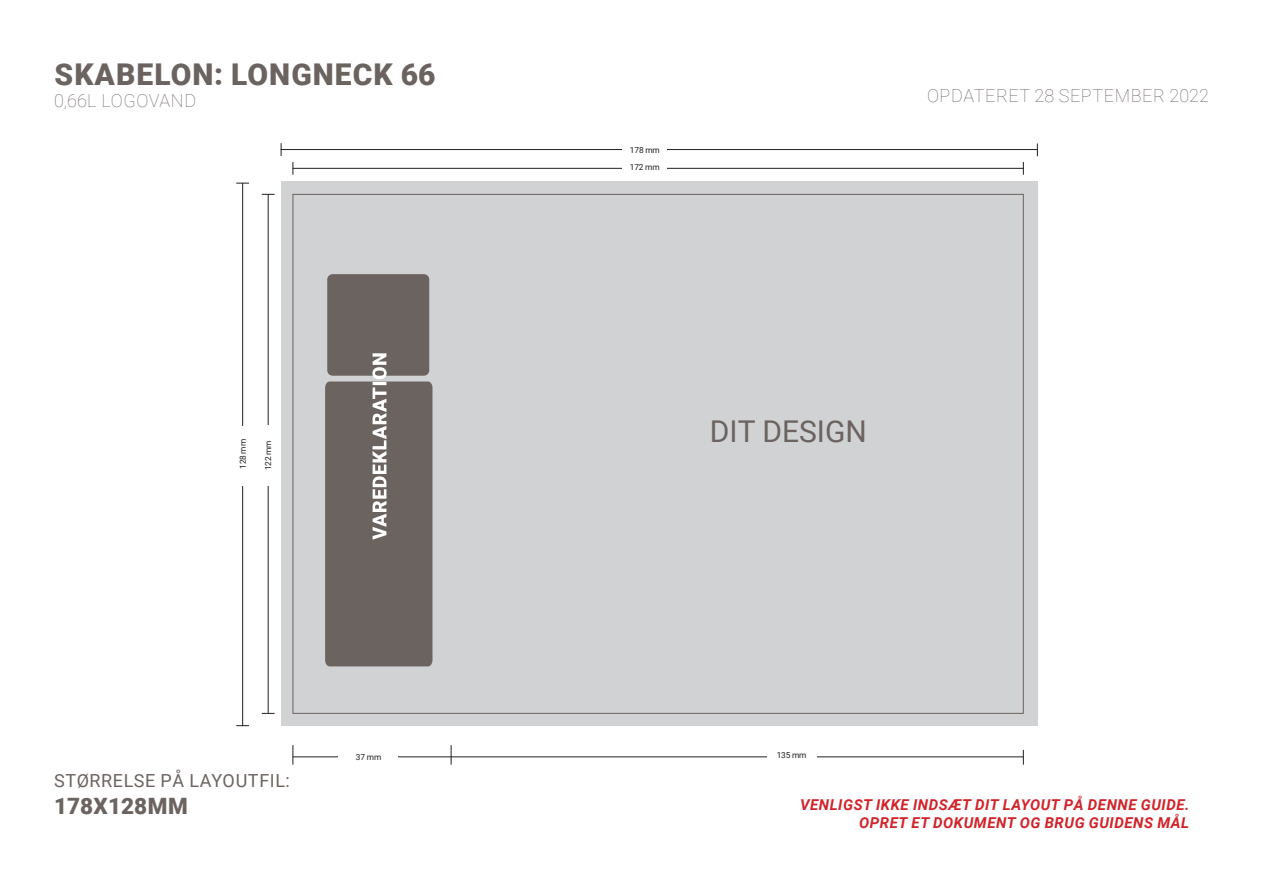
<style>
.page{position:relative;width:1263px;height:893px;background:#fff}
.page>*{position:absolute;margin:0;border:0;box-sizing:border-box;transform-origin:0 0}
.t1{font:900 30px "Roboto";letter-spacing:.035em;color:#6b6360}
.t2{font:30px "Roboto";color:#6b6360}
.t3{font:900 22.5px "Roboto";letter-spacing:.01em;color:#6b6360}
.t4{font:100 18px "Roboto";letter-spacing:.035em;color:#6b6360}
.t5{font:18px "Roboto";letter-spacing:.035em;color:#6b6360}
.t6{font:italic 700 15px/18px "Roboto";letter-spacing:.035em;color:#d1232a;text-align:right}
.t7{font:8.25px "Roboto";letter-spacing:-.02em;color:#231f20}
</style>
<div class="page">
<div style="left:281px;top:182px;width:757px;height:544px;background:#d1d2d4"></div>
<hr style="left:281px;top:149px;width:757px;height:1px;background:#231f20">
<svg style="left:281px;top:143px;width:1px;height:13px"></svg>
<svg style="left:1037px;top:143px;width:1px;height:13px"></svg>
<div style="left:623px;top:140px;width:44px;height:19px;background:#fff"></div>
<svg style="left:293px;top:745px;width:1px;height:20px"></svg>
<svg style="left:451px;top:745px;width:1px;height:20px"></svg>
<hr style="left:293px;top:756px;width:730px;height:1px;background:#231f20">
<svg style="left:1023px;top:750px;width:1px;height:15px"></svg>
<div style="left:767px;top:740px;width:49px;height:29px;background:#fff"></div>
<hr style="left:293px;top:168px;width:731px;height:1px;background:#231f20">
<svg style="left:293px;top:162px;width:1px;height:13px"></svg>
<svg style="left:1023px;top:162px;width:1px;height:13px"></svg>
<div style="left:623px;top:158px;width:44px;height:18px;background:#fff"></div>
<div style="left:338px;top:742px;width:59px;height:29px;background:#fff"></div>
<hr style="left:242px;top:183px;width:1px;height:543px;background:#231f20">
<hr style="left:268px;top:194px;width:1px;height:519px;background:#231f20">
<svg style="left:236px;top:725px;width:13px;height:1px"></svg>
<svg style="left:262px;top:713px;width:13px;height:1px"></svg>
<svg style="left:236px;top:183px;width:13px;height:1px"></svg>
<svg style="left:262px;top:194px;width:13px;height:1px"></svg>
<div style="left:236px;top:426px;width:14px;height:60px;background:#fff"></div>
<div style="left:260px;top:425px;width:16px;height:60px;background:#fff"></div>
<div style="left:327px;top:274px;width:102px;height:102px;background:#6b6360;border-radius:5px"></div>
<svg style="left:325px;top:353px;width:107px;height:313px;background:#736b69"></svg>
<h1 class="t1" style="left:55px;top:54px;width:382px">SKABELON: LONGNECK 66</h1>
<p class="t4" style="left:54px;top:88px;width:144px">0,66L LOGOVAND</p>
<p class="t7" style="left:237px;top:469px;width:31px;rotate:-90deg">128 mm</p>
<p class="t7" style="left:263px;top:470px;width:31px;rotate:-90deg">122 mm</p>
<p class="t5" style="left:54px;top:768px;width:237px">STØRRELSE PÅ LAYOUTFIL:</p>
<h2 class="t3" style="left:54px;top:790px;width:135px">178X128MM</h2>
<p class="t7" style="left:356px;top:751px;width:27px">37 mm</p>
<p class="t7" style="left:630px;top:144px;width:31px">178 mm</p>
<p class="t7" style="left:630px;top:162px;width:31px">172 mm</p>
<p class="t4" style="left:927px;top:83px;width:155px">OPDATERET 28 SEPTE</p>
<p class="t4" style="left:1115px;top:83px;width:96px">MBER 2022</p>
<h1 class="t2" style="left:710px;top:410px;width:159px">DIT DESIGN</h1>
<p class="t7" style="left:777px;top:749px;width:31px">135 mm</p>
<p class="t6" style="left:800px;top:795px;width:391px">VENLIGST IKKE INDSÆT DIT LAYOUT PÅ DENNE GUIDE.<br>OPRET ET DOKUMENT OG BRUG GUIDENS MÅL</p>
</div>
